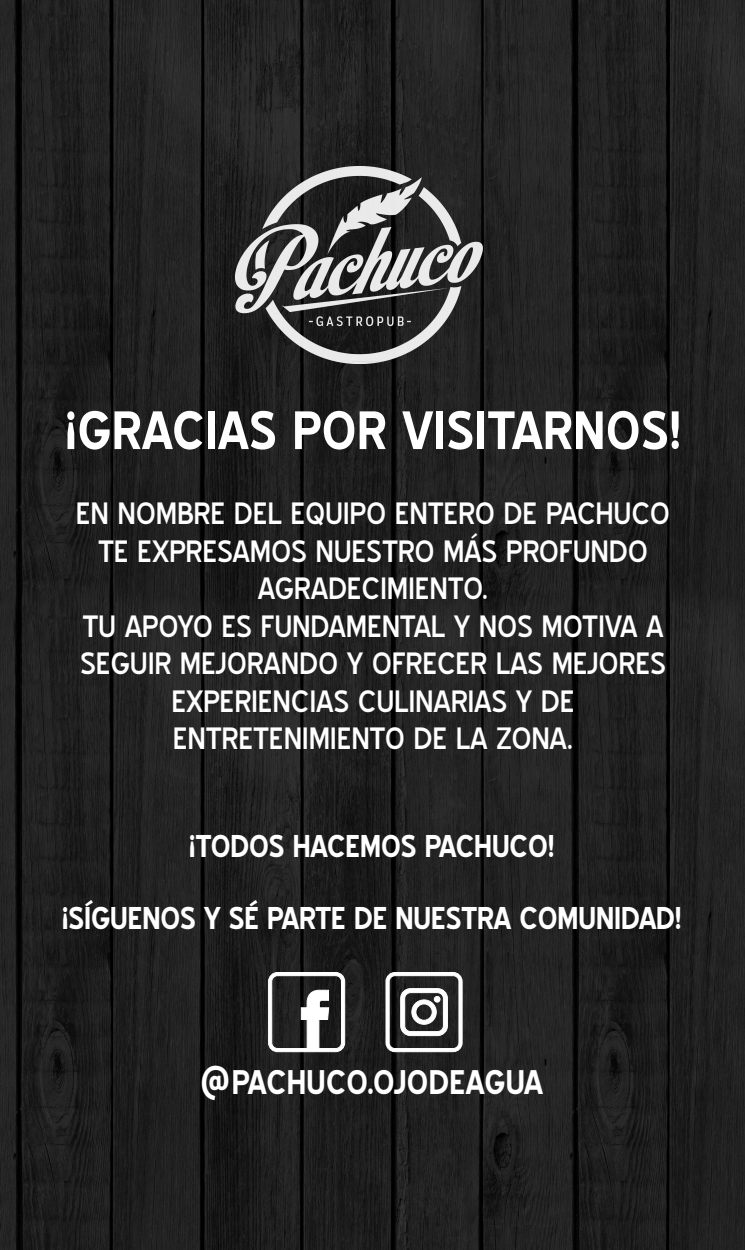
<style>
.page{position:relative;width:745px;height:1250px;background:#fff}
.page>*{position:absolute;margin:0;border:0;box-sizing:border-box;transform-origin:0 0}
.t1{font:700 52.5px "Blue Highway";letter-spacing:-.01em;color:#fff}
.t2{font:700 32.5px "Blue Highway";letter-spacing:-.01em;color:#fff}
.t3{font:30px/37.5px "Blue Highway";letter-spacing:-.01em;color:#fff;text-align:center}
.t4{font:700 30px "Blue Highway";letter-spacing:-.025em;color:#fff}
.s1{font-size:46.25px}
</style>
<div class="page">
<img style="left:0;top:0;width:744px;height:1250px">
<img style="left:235px;top:167px;width:247px;height:197px">
<svg style="left:268px;top:972px;width:77px;height:80px"></svg>
<svg style="left:385px;top:972px;width:77px;height:80px"></svg>
<h1 class="t1" style="left:64px;top:399px;width:618px">¡GRACIAS POR VISITARNOS!</h1>
<p class="t3" style="left:76px;top:494px;width:595px">EN NOMBRE DEL EQUIPO ENTERO DE PACHUCO<br>TE EXPRESAMOS NUESTRO MÁS PROFUNDO<br>AGRADECIMIENTO.<br>TU APOYO ES FUNDAMENTAL Y NOS MOTIVA A<br>SEGUIR MEJORANDO Y OFRECER LAS MEJORES<br>EXPERIENCIAS CULINARIAS Y DE<br>ENTRETENIMIENTO DE LA ZONA.</p>
<p class="t4" style="left:188px;top:829px;width:368px">¡TODOS HACEMOS PACHUCO!</p>
<p class="t4" style="left:61px;top:901px;width:622px">¡SÍGUENOS Y SÉ PARTE DE NUESTRA COMUNIDAD!</p>
<p class="t2" style="left:200px;top:1063px;width:344px"><span class="s1">@</span>PACHUCO.OJODEAGUA</p>
</div>
